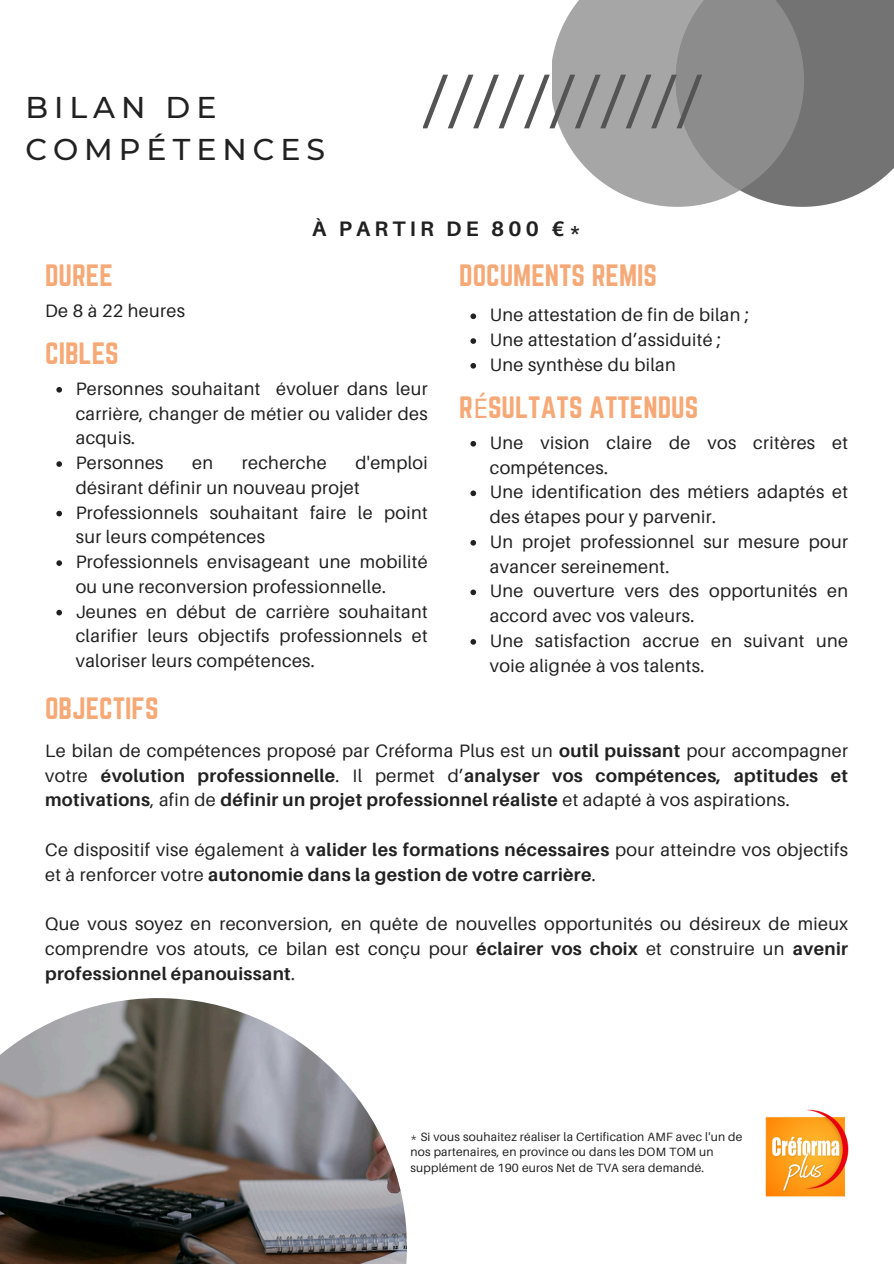
<style>
.page{position:relative;width:894px;height:1264px;background:#fff}
.page>*{position:absolute;margin:0;border:0;box-sizing:border-box;transform-origin:0 0}
.t1{font:500 30px/41.7px "Montserrat";letter-spacing:.2em;color:#212121}
.t2{font:27px "Norwester";color:#f6a976}
.t3{font:700 21px "Aileron";letter-spacing:.2em;color:#212121}
.t4{font:18px/24.8px "Aileron";letter-spacing:.02em;color:#212121}
.t5{font:700 18px/24.8px "Aileron";letter-spacing:.02em;color:#212121;text-align:justify}
.t6{font:12px/15.8px "Aileron";letter-spacing:.02em;color:#212121}
.s1{font-family:"Noto Sans"}
.s2{font-weight:400}
.s3{font-weight:700}
</style>
<div class="page">
<svg style="left:423px;top:0;width:470px;height:207px"></svg>
<img style="left:0;top:998px;width:407px;height:265px">
<svg style="left:56px;top:387px;width:6px;height:5px"></svg>
<svg style="left:56px;top:461px;width:6px;height:6px"></svg>
<svg style="left:56px;top:511px;width:6px;height:5px"></svg>
<svg style="left:56px;top:560px;width:6px;height:6px"></svg>
<svg style="left:56px;top:610px;width:6px;height:5px"></svg>
<svg style="left:470px;top:313px;width:6px;height:6px"></svg>
<svg style="left:470px;top:338px;width:6px;height:6px"></svg>
<svg style="left:470px;top:363px;width:6px;height:5px"></svg>
<svg style="left:470px;top:441px;width:6px;height:5px"></svg>
<svg style="left:470px;top:490px;width:6px;height:6px"></svg>
<svg style="left:470px;top:540px;width:6px;height:5px"></svg>
<svg style="left:470px;top:589px;width:6px;height:6px"></svg>
<svg style="left:470px;top:639px;width:6px;height:5px"></svg>
<img style="left:765px;top:1109px;width:83px;height:86px">
<p class="t1" style="left:25px;top:87px;width:301px">BILAN DE<br>COMPÉTENCES</p>
<p class="t2" style="left:45px;top:259px;width:69px">DUREE</p>
<p class="t4" style="left:45px;top:298px;width:141px">De 8 à 22 heures</p>
<p class="t2" style="left:45px;top:337px;width:75px">CIBLES</p>
<h1 class="t3" style="left:312px;top:216px;width:270px">À PARTIR DE 800 €*</h1>
<p class="t2" style="left:459px;top:259px;width:199px">DOCUMENTS REMIS</p>
<p class="t4" style="left:489px;top:302px;width:260px">Une attestation de fin de bilan ;</p>
<p class="t4" style="left:489px;top:327px;width:233px">Une attestation d’assiduité ;</p>
<p class="t4" style="left:489px;top:352px;width:187px">Une synthèse du bilan</p>
<h3 class="t4" style="left:76px;top:376px;width:353px;text-align:justify">Personnes souhaitant évoluer dans leur carrière, changer de métier ou valider des acquis.</h3>
<h2 class="t4" style="left:76px;top:450px;width:89px">Personnes</h2>
<h2 class="t4" style="left:192px;top:450px;width:22px">en</h2>
<h2 class="t4" style="left:242px;top:450px;width:86px">recherche</h2>
<h2 class="t4" style="left:76px;top:450px;width:353px;text-indent:279px">d'emploi désirant définir un nouveau projet</h2>
<h2 class="t4" style="left:76px;top:499px;width:353px">Professionnels souhaitant faire le point sur leurs compétences</h2>
<h4 class="t4" style="left:76px;top:549px;width:353px">Professionnels envisageant une mobilité ou une reconversion professionnelle.</h4>
<h2 class="t4" style="left:76px;top:598px;width:353px;text-align:justify">Jeunes en début de carrière souhaitant clarifier leurs objectifs professionnels et valoriser leurs compétences.</h2>
<h4 class="t2" style="left:45px;top:691px;width:115px">OBJECTIFS</h4>
<p class="t2" style="left:459px;top:391px;width:240px">R<span class="s1">É</span>SULTATS ATTENDUS</p>
<p class="t4" style="left:489px;top:430px;width:360px">Une vision claire de vos critères et compétences.</p>
<h2 class="t4" style="left:489px;top:479px;width:360px">Une identification des métiers adaptés et des étapes pour y parvenir.</h2>
<p class="t4" style="left:489px;top:529px;width:360px">Un projet professionnel sur mesure pour avancer sereinement.</p>
<p class="t4" style="left:489px;top:578px;width:360px">Une ouverture vers des opportunités en accord avec vos valeurs.</p>
<p class="t4" style="left:489px;top:628px;width:360px">Une satisfaction accrue en suivant une voie alignée à vos talents.</p>
<p class="t5" style="left:45px;top:737px;width:804px"><span class="s2">Le bilan de compétences proposé par Créforma Plus est un</span> outil puissant <span class="s2">pour accompagner votre</span> évolution professionnelle<span class="s2">. Il permet d’</span>analyser vos compétences, aptitudes et motivations<span class="s2">, afin de</span> définir un projet professionnel réaliste <span class="s2">et adapté à vos aspirations.</span></p>
<h2 class="t4" style="left:45px;top:836px;width:804px">Ce dispositif vise également à <span class="s3">valider les formations nécessaires</span> pour atteindre vos objectifs et à renforcer votre <span class="s3">autonomie dans la gestion de votre carrière</span>.</h2>
<h4 class="t4" style="left:45px;top:911px;width:804px;text-align:justify">Que vous soyez en reconversion, en quête de nouvelles opportunités ou désireux de mieux comprendre vos atouts, ce bilan est conçu pour <span class="s3">éclairer vos choix</span> et construire un <span class="s3">avenir professionnel épanouissant</span>.</h4>
<h4 class="t6" style="left:410px;top:1128px;width:333px">* Si vous souhaitez réaliser la Certification AMF avec l'un de nos partenaires, en province ou dans les DOM TOM un supplément de 190 euros Net de TVA sera demandé.</h4>
</div>
